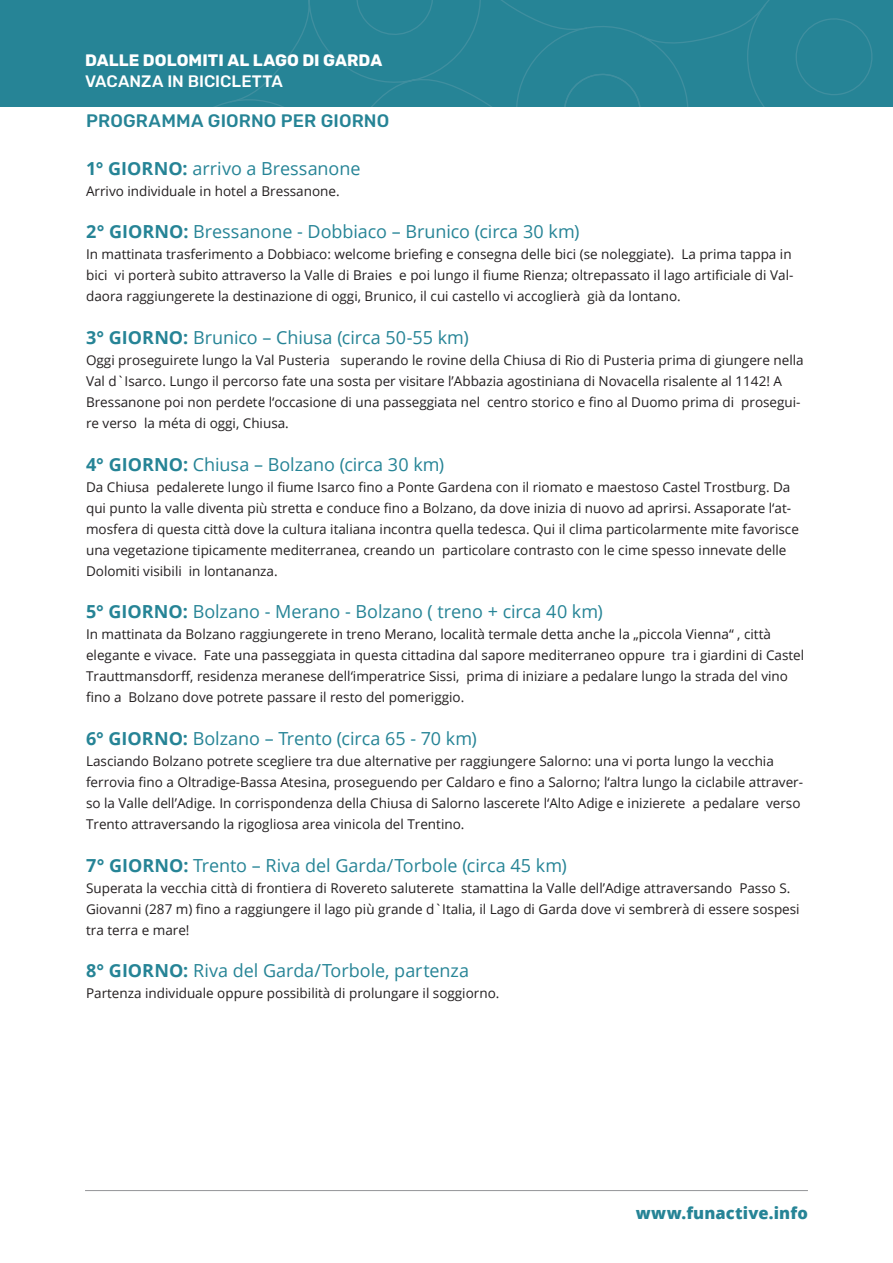
<style>
.page{position:relative;width:893px;height:1263px;background:#fff}
.page>*{position:absolute;margin:0;border:0;box-sizing:border-box;transform-origin:0 0}
.t1{font:18px "Open Sans";letter-spacing:-.005em;color:#268496}
.t2{font:500 18px "Rubik";color:#268496}
.t3{font:700 16.5px "Rubik";letter-spacing:.005em;color:#fff}
.t4{font:500 16.5px "Rubik";color:#fff}
.t5{font:800 16.5px "Open Sans";letter-spacing:.01em;color:#268496}
.t6{font:13.5px/21px "Open Sans";color:#231f20}
.s1{font-weight:700}
</style>
<div class="page">
<div style="left:0;top:0;width:893px;height:106px;background:#268496"></div>
<svg style="left:216px;top:0;width:657px;height:106px"></svg>
<hr style="left:85px;top:1190px;width:723px;height:1px;background:#939598">
<p class="t3" style="left:85px;top:51px;width:299px">DALLE DOLOMITI AL LAGO DI GARDA</p>
<p class="t4" style="left:85px;top:72px;width:199px">VACANZA IN BICICLETTA</p>
<h1 class="t2" style="left:86px;top:111px;width:25px">PROGR</h1>
<h1 class="t2" style="left:149px;top:111px;width:72px">AMMA GIORNO</h1>
<h1 class="t2" style="left:281px;top:111px;width:52px">PER GIORNO</h1>
<h1 class="t1" style="left:86px;top:156px;width:276px"><span class="s1">1° GIORNO:</span> arrivo a Bressanone</h1>
<p class="t6" style="left:86px;top:180px;width:255px">Arrivo individuale in hotel a Bressanone.</p>
<h1 class="t1" style="left:86px;top:220px;width:495px"><span class="s1">2° GIORNO:</span> Bressanone - Dobbiaco – Brunico (circa 30 km)</h1>
<p class="t6" style="left:86px;top:244px;width:709px">In mattinata trasferimento a Dobbiaco: welcome briefing e consegna delle bici (se noleggiate). La prima tappa in bici vi porterà subito attraverso la Valle di Braies e poi lungo il fiume Rienza; oltrepassato il lago artificiale di Val&shy;daora raggiungerete la destinazione di oggi, Brunico, il cui castello vi accoglierà già da lontano.</p>
<h1 class="t1" style="left:86px;top:325px;width:384px"><span class="s1">3° GIORNO:</span> Brunico – Chiusa (circa 50-55 km)</h1>
<p class="t6" style="left:86px;top:349px;width:719px">Oggi proseguirete lungo la Val Pusteria superando le rovine della Chiusa di Rio di Pusteria prima di giungere nella Val d`Isarco. Lungo il percorso fate una sosta per visitare l’Abbazia agostiniana di Novacella risalente al 1142! A Bressanone poi non perdete l‘occasione di una passeggiata nel centro storico e fino al Duomo prima di prosegui&shy;re verso la méta di oggi, Chiusa.</p>
<h1 class="t1" style="left:86px;top:452px;width:360px"><span class="s1">4° GIORNO:</span> Chiusa – Bolzano (circa 30 km)</h1>
<p class="t6" style="left:86px;top:476px;width:714px">Da Chiusa pedalerete lungo il fiume Isarco fino a Ponte Gardena con il riomato e maestoso Castel Trostburg. Da qui punto la valle diventa più stretta e conduce fino a Bolzano, da dove inizia di nuovo ad aprirsi. Assaporate l‘at&shy;mosfera di questa città dove la cultura italiana incontra quella tedesca. Qui il clima particolarmente mite favorisce una vegetazione tipicamente mediterranea, creando un particolare contrasto con le cime spesso innevate delle Dolomiti visibili in lontananza.</p>
<h1 class="t1" style="left:86px;top:599px;width:518px"><span class="s1">5° GIORNO:</span> Bolzano - Merano - Bolzano ( treno + circa 40 km)</h1>
<p class="t6" style="left:86px;top:623px;width:720px">In mattinata da Bolzano raggiungerete in treno Merano, località termale detta anche la „piccola Vienna“ , città elegante e vivace. Fate una passeggiata in questa cittadina dal sapore mediterraneo oppure tra i giardini di Castel Trauttmansdorff, residenza meranese dell‘imperatrice Sissi, prima di iniziare a pedalare lungo la strada del vino fino a Bolzano dove potrete passare il resto del pomeriggio.</p>
<h1 class="t1" style="left:86px;top:726px;width:392px"><span class="s1">6° GIORNO:</span> Bolzano – Trento (circa 65 - 70 km)</h1>
<p class="t6" style="left:86px;top:750px;width:718px">Lasciando Bolzano potrete scegliere tra due alternative per raggiungere Salorno: una vi porta lungo la vecchia ferrovia fino a Oltradige-Bassa Atesina, proseguendo per Caldaro e fino a Salorno; l‘altra lungo la ciclabile attraver&shy;so la Valle dell’Adige. In corrispondenza della Chiusa di Salorno lascerete l‘Alto Adige e inizierete a pedalare verso Trento attraversando la rigogliosa area vinicola del Trentino.</p>
<h1 class="t1" style="left:86px;top:853px;width:482px"><span class="s1">7° GIORNO:</span> Trento – Riva del Garda/Torbole (circa 45 km)</h1>
<p class="t6" style="left:86px;top:877px;width:715px">Superata la vecchia città di frontiera di Rovereto saluterete stamattina la Valle dell’Adige attraversando Passo S.<br>Giovanni (287 m) fino a raggiungere il lago più grande d`Italia, il Lago di Garda dove vi sembrerà di essere sospesi tra terra e mare!</p>
<h1 class="t1" style="left:86px;top:958px;width:385px"><span class="s1">8° GIORNO:</span> Riva del Garda/Torbole, partenza</h1>
<p class="t6" style="left:86px;top:982px;width:415px">Partenza individuale oppure possibilità di prolungare il soggiorno.</p>
<p class="t5" style="left:636px;top:1200px;width:174px">www.funactive.info</p>
</div>
